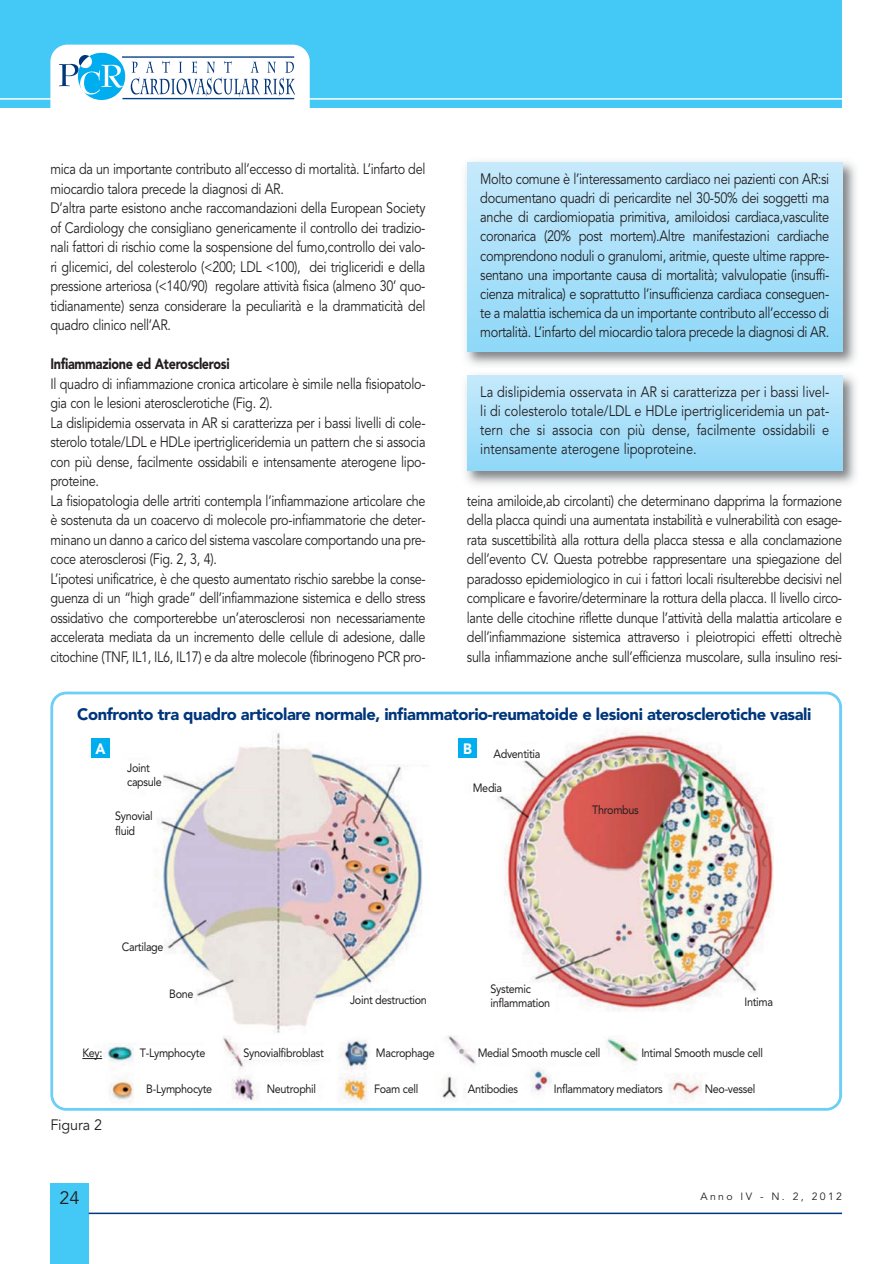
<style>
.page{position:relative;width:894px;height:1264px;background:#fff}
.page>*{position:absolute;margin:0;border:0;box-sizing:border-box;transform-origin:0 0}
.t1{font:18px "Avenir LT Std";color:#231f20}
.t2{font:900 16.5px "Avenir LT Std";letter-spacing:-.025em;color:#00367b}
.t3{font:15px/19.5px "Avenir LT Std";letter-spacing:-.02em;color:#231f20;scale:.84 1}
.t4{font:15px/19.2px "Avenir LT Std";letter-spacing:-.02em;color:#231f20;text-align:justify;scale:.85 1}
.t5{font:900 15px "Avenir LT Std";letter-spacing:-.025em;color:#231f20;scale:.84 1}
.t6{font:15px "Avenir LT Std";letter-spacing:-.02em;color:#231f20;scale:.96 1}
.t7{font:900 15px "Avenir LT Std";color:#fff;scale:.9 1}
.t8{font:12px/14.4px "Avenir LT Std";letter-spacing:-.03em;color:#231f20;scale:.9 1}
.t9{font:10.5px "Avenir LT Std";letter-spacing:.22em;color:#231f20}
</style>
<div class="page">
<div style="left:50px;top:1183px;width:39px;height:81px;background:#44c8f5"></div>
<div style="left:0;top:0;width:841px;height:107px;background:#44c8f5"></div>
<hr style="left:0;top:98px;width:841px;height:2px;background:#fff">
<div style="left:50px;top:45px;width:259px;height:82px;background:#fff;border-radius:17px"></div>
<svg style="left:59px;top:52px;width:236px;height:48px"></svg>
<hr style="left:122px;top:98px;width:172px;height:1px;background:#023e88">
<hr style="left:122px;top:56px;width:172px;height:2px;background:#023e88">
<hr style="left:89px;top:1212px;width:752px;height:2px;background:#00367b">
<svg style="left:50px;top:691px;width:791px;height:419px;fill:#6dcff6"></svg>
<div style="left:53px;top:694px;width:785px;height:413px;background:#fff;border-radius:13px"></div>
<img style="left:83px;top:1035px;width:619px;height:67px">
<img style="left:109px;top:730px;width:663px;height:303px">
<svg style="left:82px;top:1058px;width:20px;height:1px"></svg>
<div style="left:91px;top:738px;width:18px;height:20px;background:#00aeef"></div>
<div style="left:458px;top:738px;width:19px;height:20px;background:#00aeef"></div>
<img style="left:465px;top:161px;width:391px;height:324px">
<div style="left:467px;top:163px;width:374px;height:188px;background:linear-gradient(to bottom,#c6eafb,#8fd8f8)"></div>
<div style="left:467px;top:375px;width:374px;height:95px;background:linear-gradient(to bottom,#c6eafb,#90d8f8)"></div>
<p class="t3" style="left:50px;top:160px;width:448px">mica da un importante contributo all’eccesso di mortalità. L’infarto del miocardio talora precede la diagnosi di AR.<br>D’altra parte esistono anche raccomandazioni della European Society of Cardiology che consigliano genericamente il controllo dei tradizio&shy;nali fattori di rischio come la sospensione del fumo,controllo dei valo&shy;ri glicemici, del colesterolo (&lt;200; LDL &lt;100), dei trigliceridi e della pressione arteriosa (&lt;140/90) regolare attività fisica (almeno 30’ quo&shy;tidianamente) senza considerare la peculiarità e la drammaticità del quadro clinico nell’AR.</p>
<p class="t5" style="left:50px;top:358px;width:215px">Infiammazione ed Aterosclerosi</p>
<p class="t3" style="left:50px;top:375px;width:448px">Il quadro di infiammazione cronica articolare è simile nella fisiopatolo&shy;gia con le lesioni aterosclerotiche (Fig. 2).<br>La dislipidemia osservata in AR si caratterizza per i bassi livelli di cole&shy;sterolo totale/LDL e HDLe ipertrigliceridemia un pattern che si associa con più dense, facilmente ossidabili e intensamente aterogene lipo&shy;proteine.<br>La fisiopatologia delle artriti contempla l’infiammazione articolare che è sostenuta da un coacervo di molecole pro-infiammatorie che deter&shy;minano un danno a carico del sistema vascolare comportando una pre&shy;coce aterosclerosi (Fig. 2, 3, 4).<br>L’ipotesi unificatrice, è che questo aumentato rischio sarebbe la conse&shy;guenza di un “high grade” dell’infiammazione sistemica e dello stress ossidativo che comporterebbe un’aterosclerosi non necessariamente accelerata mediata da un incremento delle cellule di adesione, dalle citochine (TNF, IL1, IL6, IL17) e da altre molecole (fibrinogeno PCR pro-</p>
<p class="t4" style="left:480px;top:170px;width:412px">Molto comune è l’interessamento cardiaco nei pazienti con AR:si documentano quadri di pericardite nel 30-50% dei soggetti ma anche di cardiomiopatia primitiva, amiloidosi cardiaca,vasculite coronarica (20% post mortem).Altre manifestazioni cardiache comprendono noduli o granulomi, aritmie, queste ultime rappre&shy;sentano una importante causa di mortalità; valvulopatie (insuffi&shy;cienza mitralica) e soprattutto l’insufficienza cardiaca conseguen&shy;te a malattia ischemica da un importante contributo all’eccesso di mortalità. L’infarto del miocardio talora precede la diagnosi di AR.</p>
<p class="t4" style="left:480px;top:383px;width:412px">La dislipidemia osservata in AR si caratterizza per i bassi livel&shy;li di colesterolo totale/LDL e HDLe ipertrigliceridemia un pat&shy;tern che si associa con più dense, facilmente ossidabili e intensamente aterogene lipoproteine.</p>
<p class="t3" style="left:466px;top:492px;width:448px;text-align:justify">teina amiloide,ab circolanti) che determinano dapprima la formazione della placca quindi una aumentata instabilità e vulnerabilità con esage&shy;rata suscettibilità alla rottura della placca stessa e alla conclamazione dell’evento CV. Questa potrebbe rappresentare una spiegazione del paradosso epidemiologico in cui i fattori locali risulterebbe decisivi nel complicare e favorire/determinare la rottura della placca. Il livello circo&shy;lante delle citochine riflette dunque l’attività della malattia articolare e dell’infiammazione sistemica attraverso i pleiotropici effetti oltrechè sulla infiammazione anche sull’efficienza muscolare, sulla insulino resi-</p>
<p class="t2" style="left:77px;top:708px;width:735px">Confronto tra quadro articolare normale, infiammatorio-reumatoide e lesioni aterosclerotiche vasali</p>
<p class="t7" style="left:95px;top:742px;width:13px">A</p>
<p class="t7" style="left:463px;top:742px;width:11px">B</p>
<p class="t8" style="left:127px;top:761px;width:40px">Joint capsule</p>
<p class="t8" style="left:115px;top:809px;width:43px">Synovial fluid</p>
<p class="t8" style="left:493px;top:747px;width:54px">Adventitia</p>
<p class="t8" style="left:472px;top:781px;width:34px">Media</p>
<p class="t8" style="left:122px;top:940px;width:48px">Cartilage</p>
<p class="t8" style="left:169px;top:987px;width:28px">Bone</p>
<p class="t8" style="left:350px;top:993px;width:87px">Joint destruction</p>
<p class="t8" style="left:490px;top:982px;width:68px">Systemic inflammation</p>
<p class="t8" style="left:592px;top:803px;width:53px">Thrombus</p>
<p class="t8" style="left:744px;top:995px;width:33px">Intima</p>
<p class="t8" style="left:82px;top:1046px;width:24px">Key:</p>
<p class="t6" style="left:50px;top:1118px;width:55px">Figura 2</p>
<p class="t8" style="left:140px;top:1046px;width:74px">T-Lymphocyte</p>
<p class="t8" style="left:243px;top:1046px;width:91px">Synovialfibroblast</p>
<p class="t8" style="left:376px;top:1046px;width:67px">Macrophage</p>
<p class="t8" style="left:477px;top:1046px;width:138px">Medial Smooth muscle cell</p>
<p class="t8" style="left:641px;top:1046px;width:137px">Intimal Smooth muscle cell</p>
<p class="t8" style="left:146px;top:1082px;width:75px">B-Lymphocyte</p>
<p class="t8" style="left:266px;top:1082px;width:56px">Neutrophil</p>
<p class="t8" style="left:374px;top:1082px;width:51px">Foam cell</p>
<p class="t8" style="left:467px;top:1082px;width:57px">Antibodies</p>
<p class="t8" style="left:553px;top:1082px;width:122px">Inflammatory mediators</p>
<p class="t8" style="left:704px;top:1082px;width:58px">Neo-vessel</p>
<p class="t1" style="left:59px;top:1190px;width:22px">24</p>
<p class="t9" style="left:700px;top:1192px;width:143px">Anno IV - N. 2, 2012</p>
</div>
